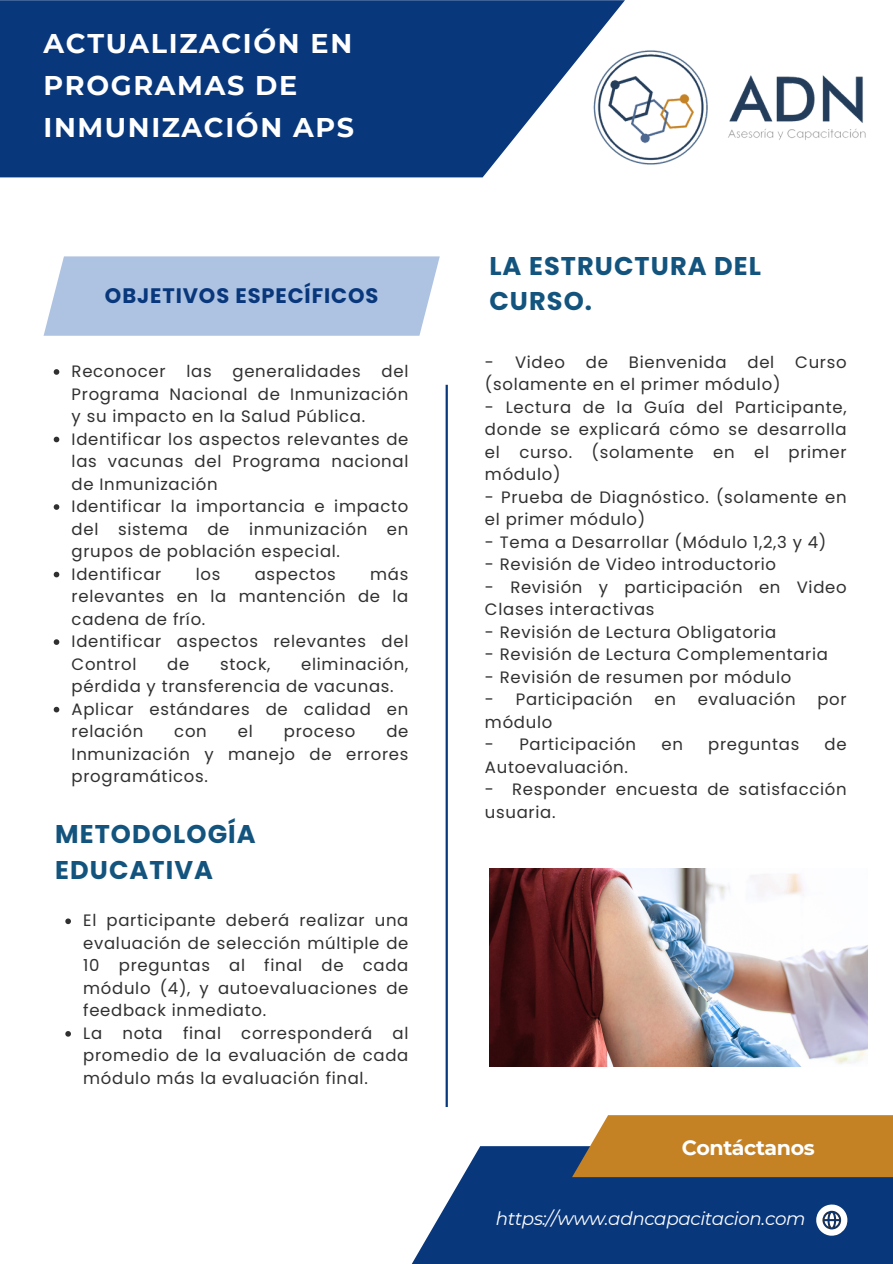
<style>
.page{position:relative;width:893px;height:1264px;background:#fff}
.page>*{position:absolute;margin:0;border:0;box-sizing:border-box;transform-origin:0 0}
.t1{font:700 27px/42.2px "Montserrat";letter-spacing:.06em;color:#fff}
.t2{font:700 25.65px/35.7px "Poppins";letter-spacing:.04em;color:#13547e}
.t3{font:700 21px "Poppins";letter-spacing:.04em;color:#08377c}
.t4{font:700 20.55px "Montserrat";letter-spacing:-.02em;color:#fff}
.t5{font:italic 18.3px "Montserrat";letter-spacing:-.02em;color:#fff}
.t6{font:16.5px/22.5px "Poppins";letter-spacing:.04em;color:#303030;text-align:justify}
</style>
<div class="page">
<svg style="left:0;top:0;width:625px;height:177px;background:#1b4686"></svg>
<img style="left:592px;top:43px;width:274px;height:126px">
<hr style="left:445px;top:385px;width:3px;height:721px;background:#08377c">
<svg style="left:44px;top:256px;width:395px;height:80px;background:#b2c6e2"></svg>
<div style="left:394px;top:1146px;width:498px;height:117px;background:#08377c"></div>
<svg style="left:572px;top:1115px;width:320px;height:62px;background:#c4862f"></svg>
<svg style="left:816px;top:1204px;width:31px;height:31px"></svg>
<img style="left:489px;top:868px;width:378px;height:198px">
<svg style="left:54px;top:369px;width:5px;height:6px"></svg>
<svg style="left:54px;top:436px;width:5px;height:6px"></svg>
<svg style="left:54px;top:504px;width:5px;height:6px"></svg>
<svg style="left:54px;top:571px;width:5px;height:6px"></svg>
<svg style="left:54px;top:639px;width:5px;height:6px"></svg>
<svg style="left:54px;top:706px;width:5px;height:6px"></svg>
<svg style="left:65px;top:918px;width:6px;height:6px"></svg>
<svg style="left:65px;top:1031px;width:6px;height:5px"></svg>
<p class="t1" style="left:44px;top:22px;width:312px">ACTUALIZACIÓN EN<br>PROGRAMAS DE<br>INMUNIZACIÓN APS</p>
<p class="t3" style="left:105px;top:280px;width:275px">OBJETIVOS ESPECÍFICOS</p>
<p class="t6" style="left:72px;top:360px;width:95px">Reconocer</p>
<p class="t6" style="left:186px;top:360px;width:27px">las</p>
<p class="t6" style="left:232px;top:360px;width:130px">generalidades</p>
<p class="t6" style="left:72px;top:360px;width:338px;text-indent:310px">del Programa Nacional de Inmunización y su impacto en la Salud Pública.</p>
<p class="t6" style="left:72px;top:427px;width:338px">Identificar los aspectos relevantes de las vacunas del Programa nacional de Inmunización</p>
<p class="t6" style="left:72px;top:495px;width:338px">Identificar la importancia e impacto del sistema de inmunización en grupos de población especial.</p>
<p class="t6" style="left:72px;top:562px;width:91px">Identificar</p>
<p class="t6" style="left:196px;top:562px;width:26px">los</p>
<p class="t6" style="left:255px;top:562px;width:83px">aspectos</p>
<p class="t6" style="left:72px;top:562px;width:338px;text-indent:298px">más relevantes en la mantención de la cadena de frío.</p>
<p class="t6" style="left:72px;top:630px;width:338px">Identificar aspectos relevantes del<br>Control</p>
<p class="t6" style="left:72px;top:652px;width:338px;text-indent:229px">eliminación, pérdida y transferencia de vacunas.</p>
<p class="t6" style="left:72px;top:697px;width:338px">Aplicar estándares de calidad en relación</p>
<p class="t6" style="left:167px;top:652px;width:24px">de</p>
<p class="t6" style="left:220px;top:652px;width:52px">stock,</p>
<p class="t6" style="left:72px;top:720px;width:338px;text-indent:315px">de Inmunización y manejo de errores programáticos.</p>
<p class="t6" style="left:174px;top:720px;width:34px">con</p>
<p class="t6" style="left:238px;top:720px;width:16px">el</p>
<p class="t6" style="left:284px;top:720px;width:73px">proceso</p>
<p class="t2" style="left:55px;top:816px;width:202px">METODOLOGÍA<br>EDUCATIVA</p>
<h1 class="t6" style="left:83px;top:909px;width:326px">El participante deberá realizar una evaluación de selección múltiple de 10 preguntas al final de cada módulo (4), y autoevaluaciones de feedback inmediato.</h1>
<p class="t6" style="left:83px;top:1021px;width:326px">La nota final corresponderá al promedio de la evaluación de cada módulo más la evaluación final.</p>
<p class="t2" style="left:489px;top:249px;width:273px;line-height:34.8px">LA ESTRUCTURA DEL<br>CURSO.</p>
<p class="t6" style="left:485px;top:351px;width:81px">- Video</p>
<p class="t6" style="left:586px;top:351px;width:24px">de</p>
<p class="t6" style="left:629px;top:351px;width:99px">Bienvenida</p>
<p class="t6" style="left:747px;top:351px;width:28px">del</p>
<p class="t6" style="left:795px;top:351px;width:53px">Curso</p>
<p class="t6" style="left:485px;top:373px;width:297px">(solamente en el primer módulo)</p>
<p class="t6" style="left:485px;top:396px;width:363px">- Lectura de la Guía del Participante, donde se explicará cómo se desarrolla el curso. (solamente en el primer módulo)</p>
<p class="t6" style="left:485px;top:486px;width:363px">- Prueba de Diagnóstico. (solamente en el primer módulo)</p>
<p class="t6" style="left:485px;top:531px;width:343px">- Tema a Desarrollar (Módulo 1,2,3 y 4)</p>
<p class="t6" style="left:485px;top:553px;width:293px">- Revisión de Video introductorio</p>
<p class="t6" style="left:485px;top:576px;width:363px">- Revisión y participación en Video<br>Clases interactivas</p>
<p class="t6" style="left:485px;top:621px;width:293px">- Revisión de Lectura Obligatoria</p>
<p class="t6" style="left:485px;top:643px;width:344px">- Revisión de Lectura Complementaria</p>
<p class="t6" style="left:485px;top:666px;width:308px">- Revisión de resumen por módulo</p>
<p class="t6" style="left:485px;top:688px;width:149px">- Participación</p>
<p class="t6" style="left:654px;top:688px;width:23px">en</p>
<p class="t6" style="left:697px;top:688px;width:99px">evaluación</p>
<p class="t6" style="left:817px;top:688px;width:31px">por</p>
<p class="t6" style="left:485px;top:711px;width:69px">módulo</p>
<p class="t6" style="left:485px;top:733px;width:153px">- Participación</p>
<p class="t6" style="left:661px;top:733px;width:23px">en</p>
<p class="t6" style="left:708px;top:733px;width:93px">preguntas</p>
<p class="t6" style="left:824px;top:733px;width:24px">de</p>
<p class="t6" style="left:485px;top:756px;width:144px">Autoevaluación.</p>
<h3 class="t6" style="left:485px;top:778px;width:363px">- Responder encuesta de satisfacción usuaria.</h3>
<p class="t4" style="left:681px;top:1135px;width:134px">Contáctanos</p>
<h1 class="t5" style="left:496px;top:1206px;width:311px">https://www.adncapacitacion.com</h1>
</div>
